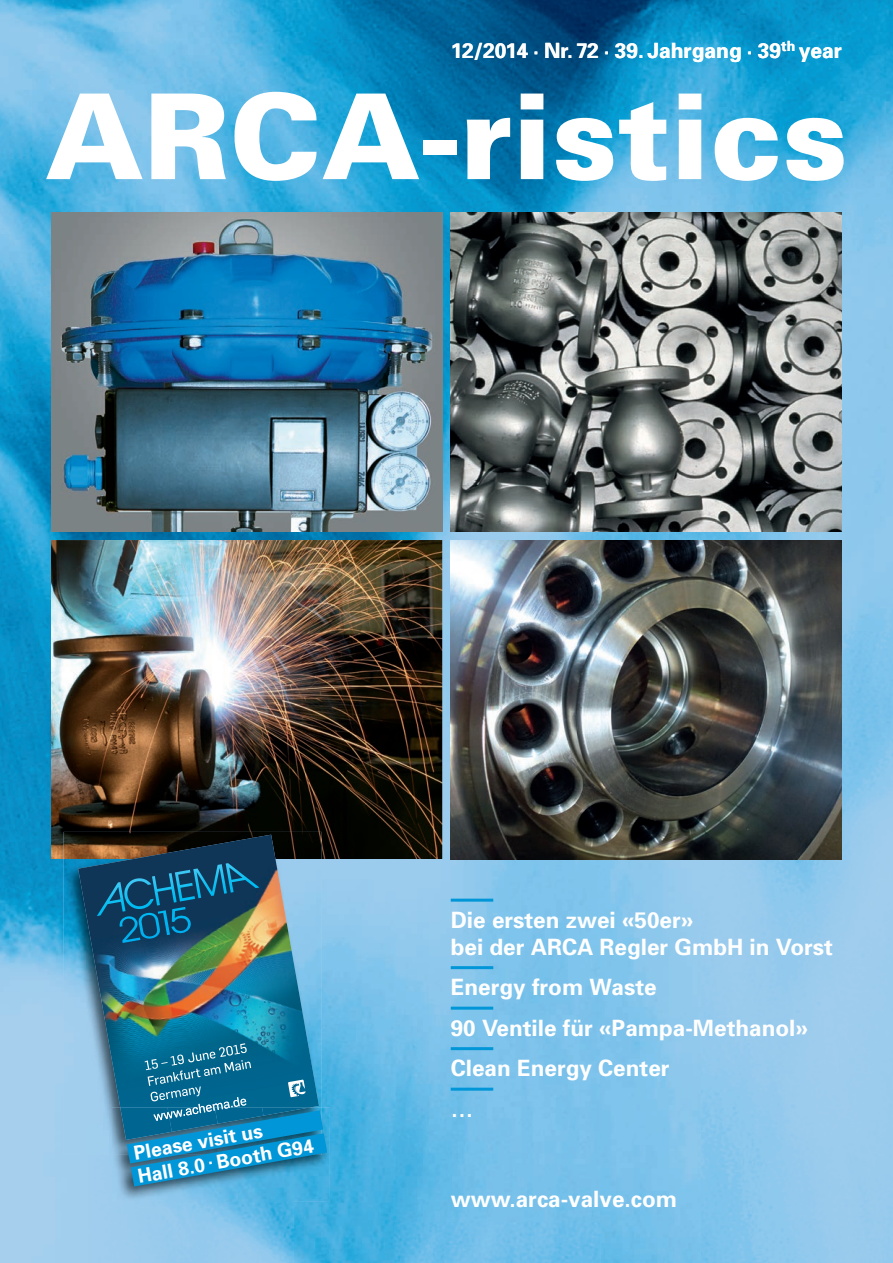
<style>
.page{position:relative;width:893px;height:1263px;background:#fff}
.page>*{position:absolute;margin:0;border:0;box-sizing:border-box;transform-origin:0 0}
.t1{font:900 118.5px "Univers";color:#fff}
.t2{font:700 22.5px/40.5px "Univers";color:#fff}
.t3{font:700 21px "Univers";color:#fff}
.t4{font:700 19.5px/23.4px "Univers";color:#fff}
</style>
<div class="page">
<img style="left:0;top:0;width:701px;height:362px">
<img style="left:701px;top:0;width:192px;height:1263px">
<img style="left:0;top:362px;width:599px;height:215px">
<img style="left:599px;top:531px;width:103px;height:732px">
<img style="left:0;top:577px;width:89px;height:686px">
<img style="left:396px;top:577px;width:204px;height:686px">
<img style="left:294px;top:859px;width:102px;height:404px">
<img style="left:140px;top:1201px;width:154px;height:62px">
<img style="left:451px;top:213px;width:391px;height:318px">
<img style="left:51px;top:213px;width:391px;height:318px">
<img style="left:51px;top:540px;width:391px;height:319px">
<img style="left:451px;top:540px;width:391px;height:319px">
<img style="left:64px;top:832px;width:258px;height:323px">
<img style="left:78px;top:835px;width:241px;height:272px">
<svg style="left:97px;top:863px;width:162px;height:80px;background:#1b536e"></svg>
<img style="left:112px;top:1199px;width:218px;height:2px">
<svg style="left:106px;top:1043px;width:242px;height:156px;background:#268ab6"></svg>
<hr style="left:451px;top:899px;width:42px;height:3px;background:#0196d7">
<hr style="left:451px;top:966px;width:42px;height:3px;background:#0196d7">
<hr style="left:451px;top:1007px;width:42px;height:3px;background:#0196d7">
<hr style="left:451px;top:1047px;width:42px;height:3px;background:#0196d7">
<hr style="left:451px;top:1088px;width:42px;height:3px;background:#0196d7">
<p class="t3" style="left:451px;top:37px;width:393px">12/2014 · Nr. 72 · 39. Jahrgang · 39<sup>th</sup> year</p>
<h1 class="t1" style="left:45px;top:63px;width:804px">ARCA-ristics</h1>
<p class="t4" style="left:132px;top:1141px;width:180px;rotate:-10deg">Please visit us<br>Hall 8.0 · Booth G94</p>
<p class="t2" style="left:451px;top:905px;width:384px;line-height:27px">Die ersten zwei «50er»<br>bei der ARCA Regler GmbH in Vorst</p>
<p class="t2" style="left:451px;top:966px;width:359px">Energy from Waste<br>90 Ventile für «Pampa-Methanol»<br>Clean Energy Center<br>…</p>
<p class="t2" style="left:451px;top:1178px;width:228px">www.arca-valve.com</p>
</div>
